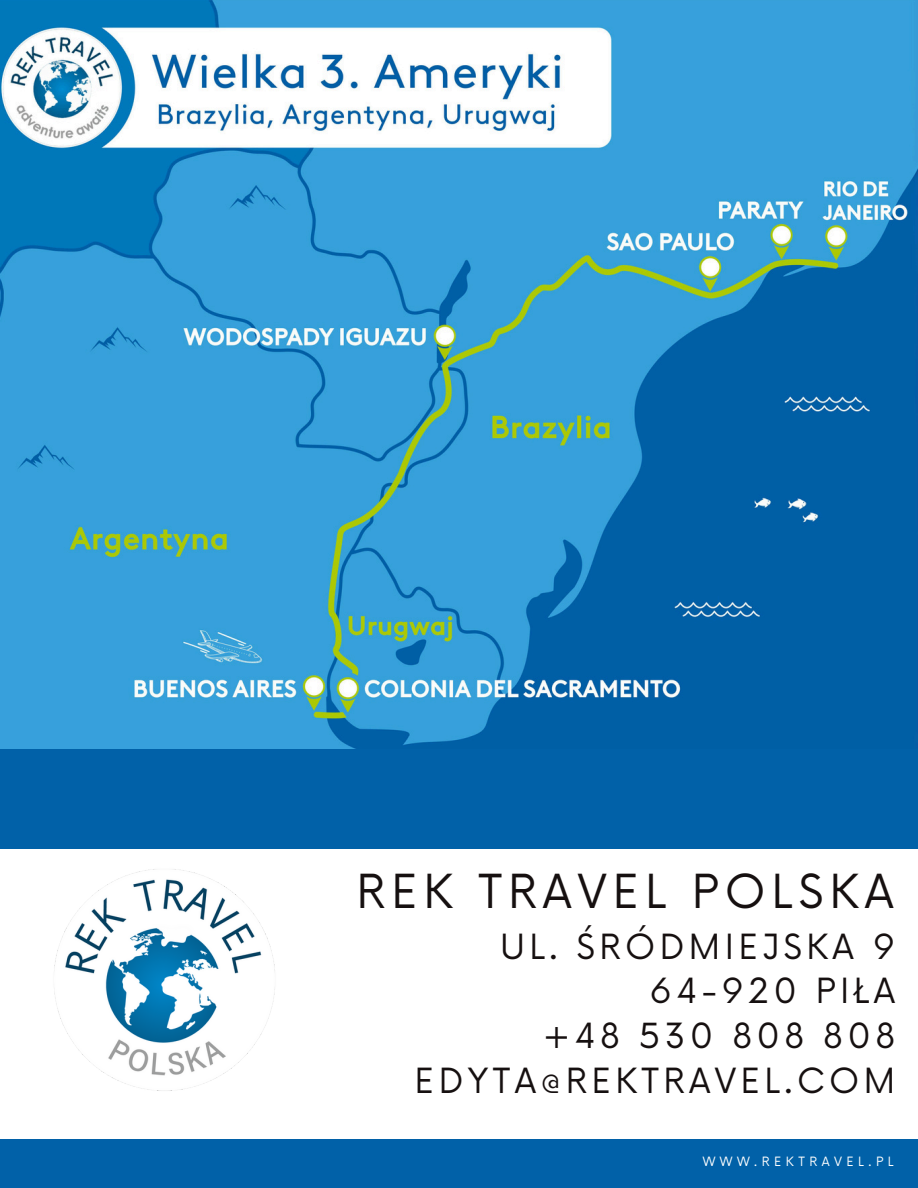
<style>
.page{position:relative;width:918px;height:1188px;background:#fff}
.page>*{position:absolute;margin:0;border:0;box-sizing:border-box;transform-origin:0 0}
.t1{font:45.75px "Now";letter-spacing:.13em;color:#161010}
.t2{font:33.75px/44.7px "Now";letter-spacing:.13em;color:#161010;text-align:right}
.t3{font:12.45px "Now";letter-spacing:.36em;color:#fff}
</style>
<div class="page">
<div style="left:0;top:1139px;width:918px;height:49px;background:#0161a8"></div>
<img style="left:0;top:0;width:918px;height:749px">
<img style="left:36px;top:849px;width:254px;height:253px;border-radius:50%">
<div style="left:0;top:749px;width:918px;height:100px;background:#0161a8"></div>
<p class="t1" style="left:356px;top:866px;width:539px">REK TRAVEL POLSKA</p>
<p class="t2" style="left:415px;top:926px;width:482px">UL. ŚRÓDMIEJSKA 9<br>64-920 PIŁA<br>+48 530 808 808<br>EDYTA@REKTRAVEL.COM</p>
<p class="t3" style="left:703px;top:1154px;width:192px">WWW.REKTRAVEL.PL</p>
</div>
